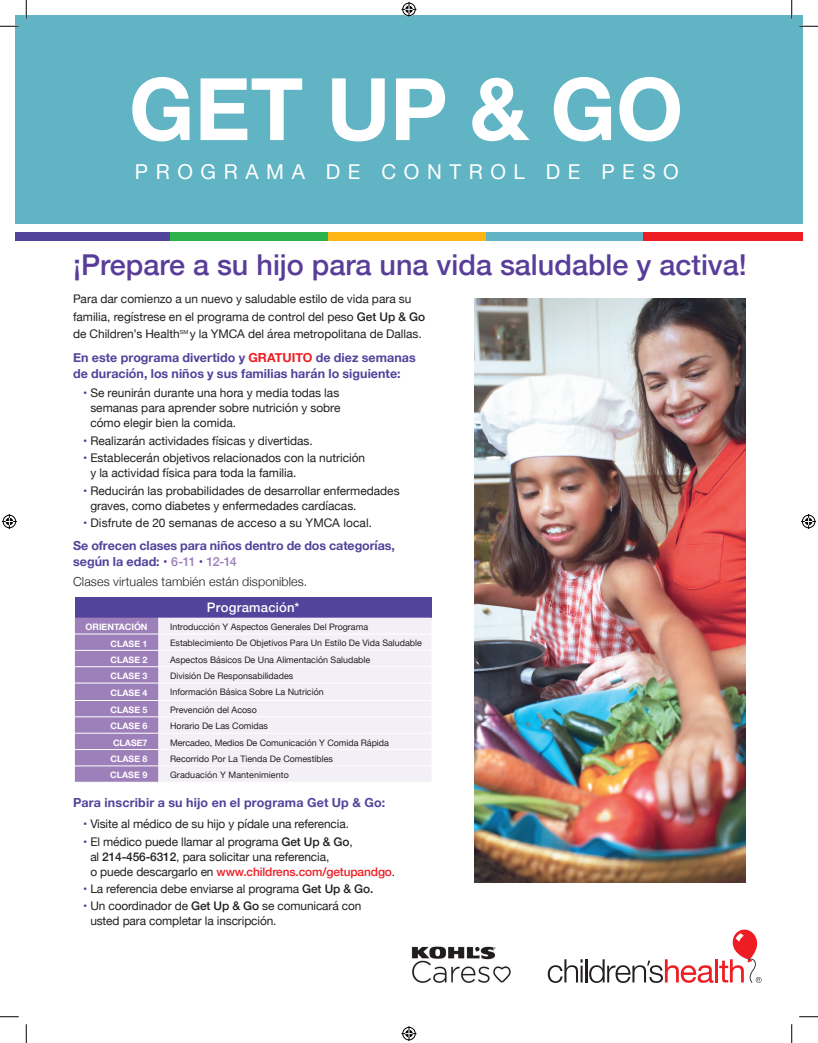
<style>
.page{position:relative;width:818px;height:1043px;background:#fff}
.page>*{position:absolute;margin:0;border:0;box-sizing:border-box;transform-origin:0 0}
.t1{font:700 86.38px "Helvetica Neue";color:#fff}
.t2{font:500 28.75px "Helvetica Neue";color:#593e99}
.t3{font:20.5px "Helvetica Neue";letter-spacing:.37em;color:#fff}
.t4{font:500 13.12px "Helvetica Neue";letter-spacing:.015em;color:#fff}
.t5{font:700 12.5px/16.2px "Helvetica Neue";letter-spacing:.005em;color:#52439b}
.t6{font:300 12.5px "Helvetica Neue";letter-spacing:.01em;color:#231f20}
.t7{font:11.88px/15px "Helvetica Neue";letter-spacing:-.005em;color:#231f20}
.t8{font:8.88px "Helvetica Neue";color:#231f20}
.t9{font:700 8.88px "Helvetica Neue";color:#fff}
.s1{font-weight:500}
.s2{color:#ee1d23}
.s3{color:#593e99}
.s4{font-weight:400;color:#593e99}
.s5{font-weight:500;color:#9d7fb9}
.s6{font-weight:500;color:#ee1d23}
</style>
<div class="page">
<img style="left:411px;top:946px;width:100px;height:37px">
<div style="left:75px;top:597px;width:356px;height:20px;background:#52439b"></div>
<div style="left:159px;top:617px;width:272px;height:165px;background:#f2eff6"></div>
<hr style="left:159px;top:633px;width:272px;height:1px;background:#fff">
<hr style="left:159px;top:650px;width:272px;height:1px;background:#fff">
<hr style="left:159px;top:666px;width:272px;height:1px;background:#fff">
<hr style="left:159px;top:682px;width:272px;height:1px;background:#fff">
<hr style="left:159px;top:700px;width:272px;height:1px;background:#fff">
<hr style="left:159px;top:716px;width:272px;height:1px;background:#fff">
<hr style="left:159px;top:733px;width:272px;height:1px;background:#fff">
<hr style="left:159px;top:749px;width:272px;height:1px;background:#fff">
<hr style="left:159px;top:765px;width:272px;height:1px;background:#fff">
<svg style="left:75px;top:617px;width:84px;height:165px;background:#a285bc"></svg>
<div style="left:15px;top:15px;width:787px;height:209px;background:#60b4c4"></div>
<div style="left:15px;top:232px;width:157px;height:9px;background:#52439b"></div>
<div style="left:170px;top:232px;width:159px;height:9px;background:#2cb34b"></div>
<div style="left:328px;top:232px;width:158px;height:9px;background:#fcb615"></div>
<div style="left:486px;top:232px;width:158px;height:9px;background:#60b4c4"></div>
<div style="left:643px;top:232px;width:159px;height:9px;background:#ee1d23"></div>
<img style="left:474px;top:298px;width:271px;height:584px">
<hr style="left:715px;top:959px;width:2px;height:23px;background:#ee1d23">
<svg style="left:719px;top:929px;width:42px;height:53px"></svg>
<svg style="left:547px;top:959px;width:35px;height:23px"></svg>
<hr style="left:585px;top:959px;width:2px;height:23px;background:#231f20">
<svg style="left:589px;top:959px;width:124px;height:23px"></svg>
<svg style="left:0;top:25px;width:19px;height:2px"></svg>
<svg style="left:799px;top:25px;width:19px;height:2px"></svg>
<svg style="left:0;top:1016px;width:19px;height:1px"></svg>
<svg style="left:799px;top:1016px;width:19px;height:1px"></svg>
<svg style="left:25px;top:0;width:2px;height:19px"></svg>
<svg style="left:25px;top:1024px;width:2px;height:18px"></svg>
<svg style="left:791px;top:0;width:1px;height:19px"></svg>
<svg style="left:791px;top:1024px;width:1px;height:18px"></svg>
<svg style="left:401px;top:2px;width:15px;height:15px"></svg>
<svg style="left:401px;top:1026px;width:15px;height:15px"></svg>
<svg style="left:2px;top:514px;width:15px;height:15px"></svg>
<svg style="left:801px;top:514px;width:15px;height:15px"></svg>
<h1 class="t1" style="left:129px;top:41px;width:555px">GET UP &amp; GO</h1>
<h3 class="t3" style="left:135px;top:157px;width:545px">PROGRAMA DE CONTROL DE PESO</h3>
<h2 class="t2" style="left:73px;top:241px;width:675px">¡Prepare a su hijo para una vida saludable y activa!</h2>
<p class="t7" style="left:73px;top:290px;width:354px;line-height:17.9px">Para dar comienzo a un nuevo y saludable estilo de vida para su familia, regístrese en el programa de control del peso <span class="s1">Get Up &amp; Go </span>de Children’s Health<sup>SM</sup> y la YMCA del área metropolitana de Dallas.</p>
<p class="t5" style="left:73px;top:350px;width:344px">En este programa divertido y <span class="s2">GRATUITO</span> de diez semanas de duración, los niños y sus familias harán lo siguiente:</p>
<p class="t7" style="left:90px;top:386px;width:252px;text-align:justify;text-indent:-7px"><span class="s3">•</span> Se reunirán durante una hora y media todas las semanas para aprender sobre nutrición y sobre cómo elegir bien la comida.</p>
<p class="t7" style="left:83px;top:433px;width:231px"><span class="s3">•</span> Realizarán actividades físicas y divertidas.</p>
<p class="t7" style="left:90px;top:451px;width:276px;text-indent:-7px"><span class="s3">•</span> Establecerán objetivos relacionados con la nutrición y la actividad física para toda la familia.</p>
<p class="t7" style="left:90px;top:483px;width:311px;text-indent:-7px"><span class="s3">•</span> Reducirán las probabilidades de desarrollar enfermedades graves, como diabetes y enfermedades cardíacas.</p>
<p class="t7" style="left:83px;top:516px;width:290px"><span class="s3">•</span> Disfrute de 20 semanas de acceso a su YMCA local.</p>
<p class="t5" style="left:73px;top:537px;width:323px">Se ofrecen clases para niños dentro de dos categorías, según la edad: <span class="s4">•</span> <span class="s5">6-11</span> <span class="s4">•</span> <span class="s5">12-14</span></p>
<p class="t6" style="left:73px;top:571px;width:236px">Clases virtuales también están disponibles.</p>
<p class="t4" style="left:207px;top:597px;width:94px">Programación*</p>
<p class="t9" style="left:86px;top:620px;width:63px">ORIENTACIÓN</p>
<p class="t8" style="left:170px;top:620px;width:199px">Introducción Y Aspectos Generales Del Programa</p>
<p class="t9" style="left:111px;top:636px;width:39px">CLASE 1</p>
<p class="t8" style="left:170px;top:636px;width:253px">Establecimiento De Objetivos Para Un Estilo De Vida Saludable</p>
<p class="t9" style="left:111px;top:652px;width:39px">CLASE 2</p>
<p class="t8" style="left:170px;top:653px;width:202px">Aspectos Básicos De Una Alimentación Saludable</p>
<p class="t9" style="left:111px;top:669px;width:39px">CLASE 3</p>
<p class="t8" style="left:170px;top:669px;width:125px">División De Responsabilidades</p>
<p class="t9" style="left:111px;top:685px;width:39px">CLASE 4</p>
<p class="t8" style="left:170px;top:686px;width:155px">Información Básica Sobre La Nutrición</p>
<p class="t9" style="left:111px;top:703px;width:39px">CLASE 5</p>
<p class="t8" style="left:170px;top:703px;width:88px">Prevención del Acoso</p>
<p class="t9" style="left:111px;top:719px;width:39px">CLASE 6</p>
<p class="t8" style="left:170px;top:719px;width:99px">Horario De Las Comidas</p>
<p class="t9" style="left:113px;top:735px;width:36px">CLASE7</p>
<p class="t8" style="left:170px;top:736px;width:220px">Mercadeo, Medios De Comunicación Y Comida Rápida</p>
<p class="t9" style="left:111px;top:752px;width:39px">CLASE 8</p>
<p class="t8" style="left:170px;top:752px;width:164px">Recorrido Por La Tienda De Comestibles</p>
<p class="t9" style="left:110px;top:768px;width:39px">CLASE 9</p>
<p class="t8" style="left:170px;top:768px;width:120px">Graduación Y Mantenimiento</p>
<p class="t5" style="left:73px;top:794px;width:313px">Para inscribir a su hijo en el programa Get Up &amp; Go:</p>
<p class="t7" style="left:83px;top:817px;width:267px"><span class="s3">•</span> Visite al médico de su hijo y pídale una referencia.</p>
<p class="t7" style="left:90px;top:834px;width:306px;text-indent:-7px"><span class="s3">•</span> El médico puede llamar al programa <span class="s1">Get Up &amp; Go</span>,<br>al <span class="s1">214-456-6312</span>, para solicitar una referencia,<br>o puede descargarlo en <span class="s6">www.childrens.com/getupandgo</span>.</p>
<p class="t7" style="left:83px;top:882px;width:292px"><span class="s3">•</span> La referencia debe enviarse al programa <span class="s1">Get Up &amp; Go.</span></p>
<p class="t7" style="left:90px;top:898px;width:272px;text-indent:-7px"><span class="s3">•</span> Un coordinador de <span class="s1">Get Up &amp; Go</span> se comunicará con usted para completar la inscripción.</p>
</div>
